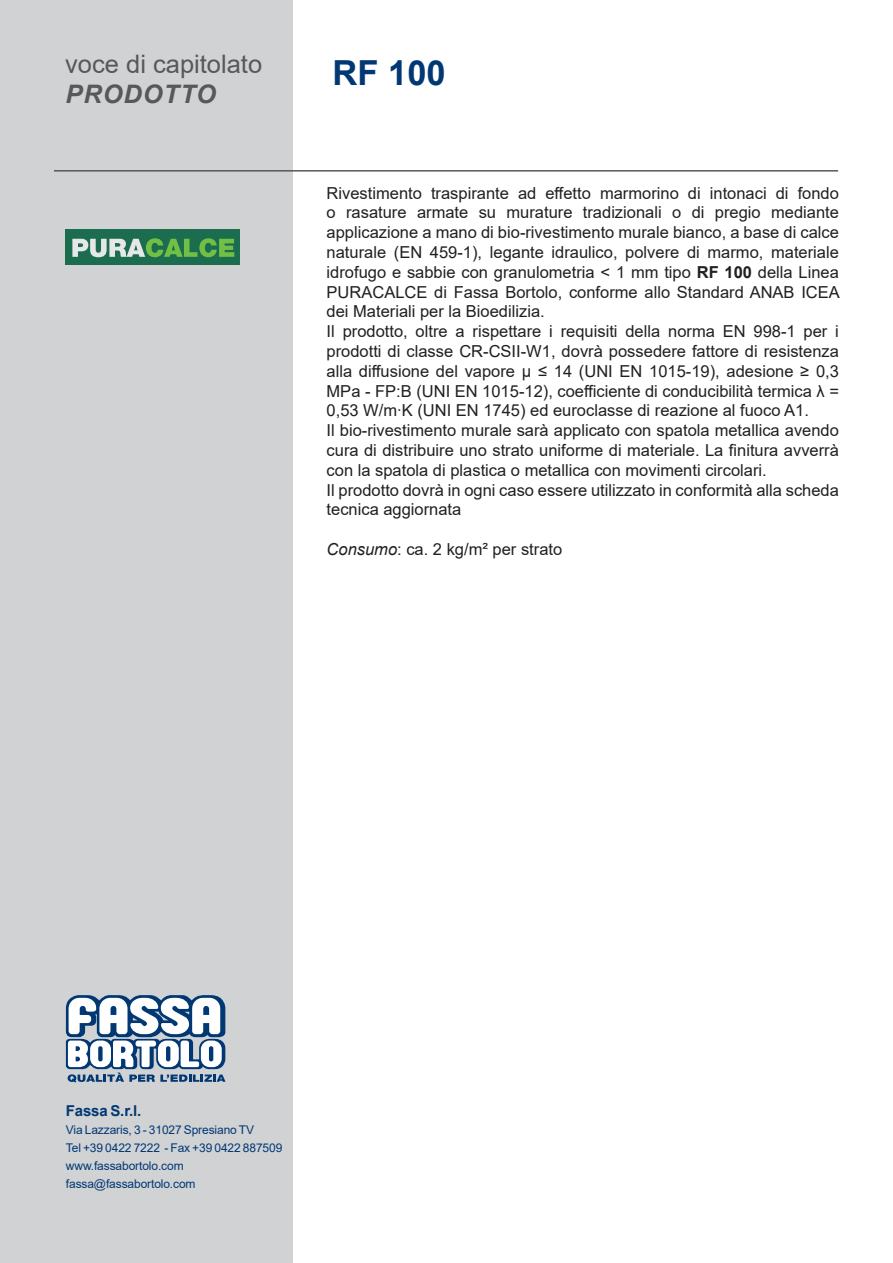
<style>
.page{position:relative;width:893px;height:1263px;background:#fff}
.page>*{position:absolute;margin:0;border:0;box-sizing:border-box;transform-origin:0 0}
.t1{font:700 34.5px "Arial";color:#013874}
.t2{font:25.5px "Arial";color:#57585a}
.t3{font:italic 700 25.5px "Arial";letter-spacing:.035em;color:#57585a}
.t4{font:16.5px/19.8px "Arial";color:#231f20;text-align:justify}
.t5{font:700 15px "Arial";letter-spacing:-.01em;color:#013874}
.t6{font:12px/18px "Arial";letter-spacing:-.01em;color:#013874}
.s1{font-weight:700}
.s2{font-style:italic}
</style>
<div class="page">
<div style="left:0;top:0;width:293px;height:1263px;background:#d1d2d4"></div>
<svg style="left:66px;top:995px;width:160px;height:87px;background:#9eb1c6"></svg>
<div style="left:65px;top:230px;width:174px;height:35px;background:#1c6c50"></div>
<svg style="left:72px;top:238px;width:162px;height:19px"></svg>
<hr style="left:54px;top:170px;width:784px;height:2px;background:#57585a">
<h2 class="t2" style="left:65px;top:46px;width:199px">voce di capitolato</h2>
<h2 class="t3" style="left:66px;top:77px;width:152px">PRODOTTO</h2>
<p class="t1" style="left:333px;top:49px;width:115px">RF 100</p>
<p class="t4" style="left:327px;top:183px;width:515px">Rivestimento traspirante ad effetto marmorino di intonaci di fondo o rasature armate su murature tradizionali o di pregio mediante applicazione a mano di bio-rivestimento murale bianco, a base di calce naturale (EN 459-1), legante idraulico, polvere di marmo, materiale idrofugo e sabbie con granulometria &lt; 1 mm tipo <span class="s1">RF 100</span> della Linea PURACALCE di Fassa Bortolo, conforme allo Standard ANAB ICEA dei Materiali per la Bioedilizia.</p>
<p class="t4" style="left:327px;top:321px;width:514px">Il prodotto, oltre a rispettare i requisiti della norma EN 998-1 per i prodotti di classe CR-CSII-W1, dovrà possedere fattore di resistenza alla diffusione del vapore µ ≤ 14 (UNI EN 1015-19), adesione ≥ 0,3<br>MPa - FP:B (UNI EN 1015-12), coefficiente di conducibilità termica λ = 0,53 W/m∙K (UNI EN 1745) ed euroclasse di reazione al fuoco A1.</p>
<p class="t4" style="left:327px;top:420px;width:514px">Il bio-rivestimento murale sarà applicato con spatola metallica avendo cura di distribuire uno strato uniforme di materiale. La finitura avverrà con la spatola di plastica o metallica con movimenti circolari.</p>
<p class="t4" style="left:327px;top:480px;width:514px">Il prodotto dovrà in ogni caso essere utilizzato in conformità alla scheda tecnica aggiornata</p>
<p class="t4" style="left:327px;top:539px;width:237px"><span class="s2">Consumo</span>: ca. 2 kg/m² per strato</p>
<p class="t5" style="left:66px;top:1100px;width:77px">Fassa S.r.l.</p>
<p class="t6" style="left:66px;top:1121px;width:218px">Via Lazzaris, 3 - 31027 Spresiano TV<br>Tel +39 0422 7222 - Fax +39 0422 887509 www.fassabortolo.com fassa@fassabortolo.com</p>
</div>
